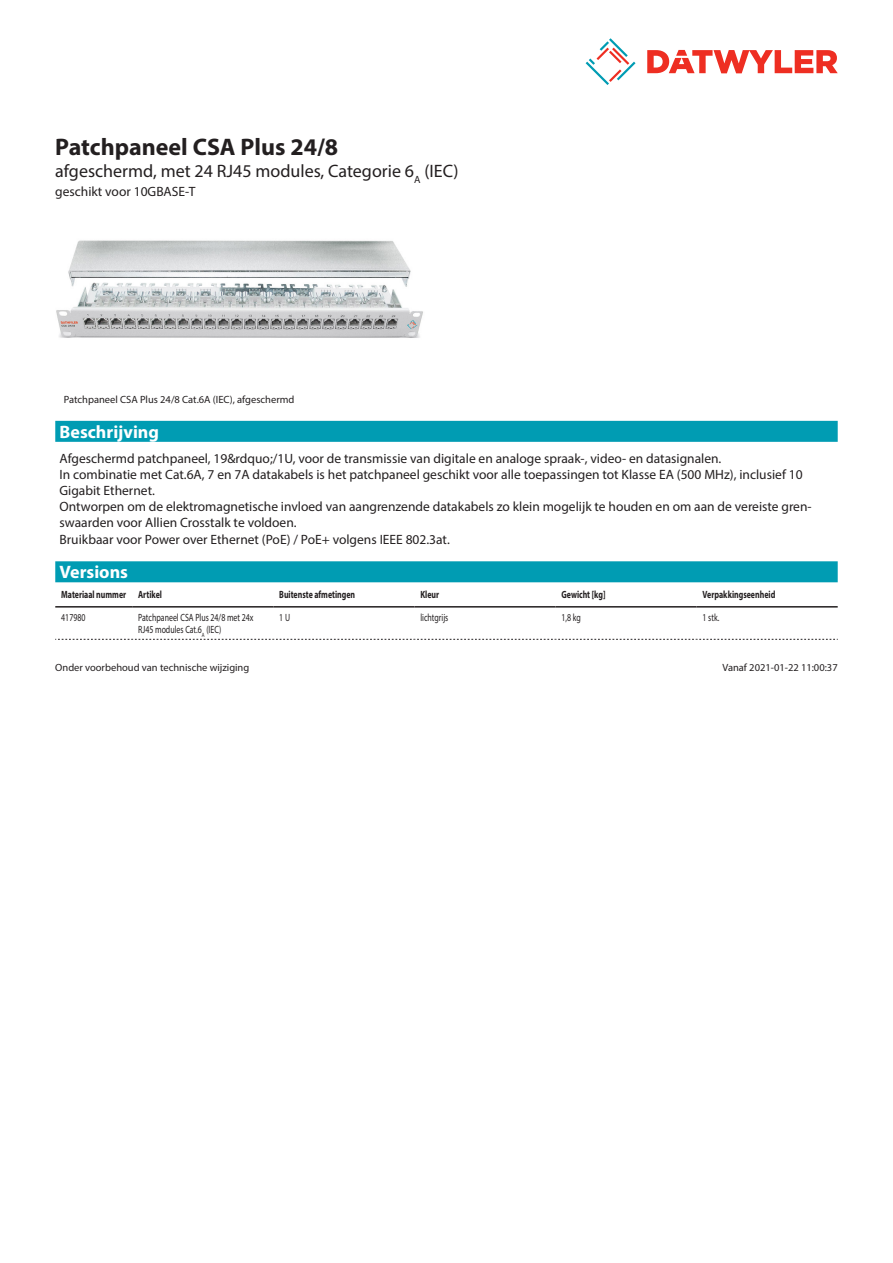
<style>
.page{position:relative;width:893px;height:1263px;background:#fff}
.page>*{position:absolute;margin:0;border:0;box-sizing:border-box;transform-origin:0 0}
.Product_Head{font:700 24px "Myriad Pro";color:#231f20}
.SubHead{font:18px "Myriad Pro";color:#231f20}
.Standard_Head_Proper{font:700 18px "Myriad Pro";color:#fff}
.Standard_text{font:13.5px/16.2px "Myriad Pro";color:#231f20}
.myriadlight{font:10.5px/12.6px "Myriad Pro";color:#231f20;scale:.75 1}
.myriadbold{font:700 10.5px "Myriad Pro";color:#231f20;scale:.75 1}
.Footnote{font:10.5px "Myriad Pro";color:#231f20}
.imagetext{font:10.5px "Myriad Pro";color:#231f20}
</style>
<div class="page">
<svg style="left:586px;top:38px;width:49px;height:47px"></svg>
<svg style="left:647px;top:50px;width:191px;height:23px"></svg>
<img style="left:56px;top:240px;width:367px;height:98px">
<div style="left:55px;top:561px;width:783px;height:21px;background:#009cb3"></div>
<hr style="left:55px;top:606px;width:77px;height:2px;background:#231f20">
<hr style="left:132px;top:606px;width:141px;height:2px;background:#231f20">
<hr style="left:273px;top:606px;width:141px;height:2px;background:#231f20">
<hr style="left:414px;top:606px;width:141px;height:2px;background:#231f20">
<hr style="left:555px;top:606px;width:142px;height:2px;background:#231f20">
<hr style="left:697px;top:606px;width:141px;height:2px;background:#231f20">
<svg style="left:55px;top:639px;width:783px;height:1px"></svg>
<div style="left:55px;top:421px;width:783px;height:21px;background:#009cb3"></div>
<p class="Product_Head" style="left:55px;top:131px;width:284px">Patchpaneel CSA Plus 24/8</p>
<p class="SubHead" style="left:55px;top:160px;width:405px">afgeschermd, met 24 RJ45 modules, Categorie 6<sub>A</sub> (IEC)</p>
<p class="Standard_text" style="left:55px;top:183px;width:142px">geschikt voor 10GBASE-T</p>
<p class="imagetext" style="left:64px;top:393px;width:232px">Patchpaneel CSA Plus 24/8 Cat.6A (IEC), afgeschermd</p>
<p class="Standard_Head_Proper" style="left:60px;top:420px;width:101px">Beschrijving</p>
<p class="Standard_text" style="left:60px;top:450px;width:754px">Afgeschermd patchpaneel, 19&amp;rdquo;/1U, voor de transmissie van digitale en analoge spraak-, video- en datasignalen.<br>In combinatie met Cat.6A, 7 en 7A datakabels is het patchpaneel geschikt voor alle toepassingen tot Klasse EA (500 MHz), inclusief 10<br>Gigabit Ethernet.<br>Ontworpen om de elektromagnetische invloed van aangrenzende datakabels zo klein mogelijk te houden en om aan de vereiste gren&shy;swaarden voor Allien Crosstalk te voldoen.<br>Bruikbaar voor Power over Ethernet (PoE) / PoE+ volgens IEEE 802.3at.</p>
<p class="Standard_Head_Proper" style="left:60px;top:560px;width:70px">Versions</p>
<p class="myriadbold" style="left:61px;top:588px;width:88px">Materiaal nummer</p>
<p class="myriadbold" style="left:138px;top:588px;width:33px">Artikel</p>
<p class="myriadbold" style="left:279px;top:588px;width:103px">Buitenste afmetingen</p>
<p class="myriadbold" style="left:420px;top:588px;width:26px">Kleur</p>
<p class="myriadbold" style="left:561px;top:588px;width:60px">Gewicht [kg]</p>
<p class="myriadbold" style="left:703px;top:588px;width:98px">Verpakkingseenheid</p>
<p class="myriadlight" style="left:61px;top:611px;width:34px">417980</p>
<p class="myriadlight" style="left:138px;top:611px;width:155px">Patchpaneel CSA Plus 24/8 met 24x<br>RJ45 modules Cat.6<sub>A</sub> (IEC)</p>
<p class="myriadlight" style="left:279px;top:611px;width:16px">1 U</p>
<p class="myriadlight" style="left:420px;top:611px;width:39px">lichtgrijs</p>
<p class="myriadlight" style="left:561px;top:611px;width:27px">1,8 kg</p>
<p class="myriadlight" style="left:703px;top:611px;width:24px">1 stk.</p>
<p class="Footnote" style="left:55px;top:661px;width:196px">Onder voorbehoud van technische wijziging</p>
<p class="Footnote" style="left:722px;top:661px;width:117px">Vanaf 2021-01-22 11:00:37</p>
</div>
